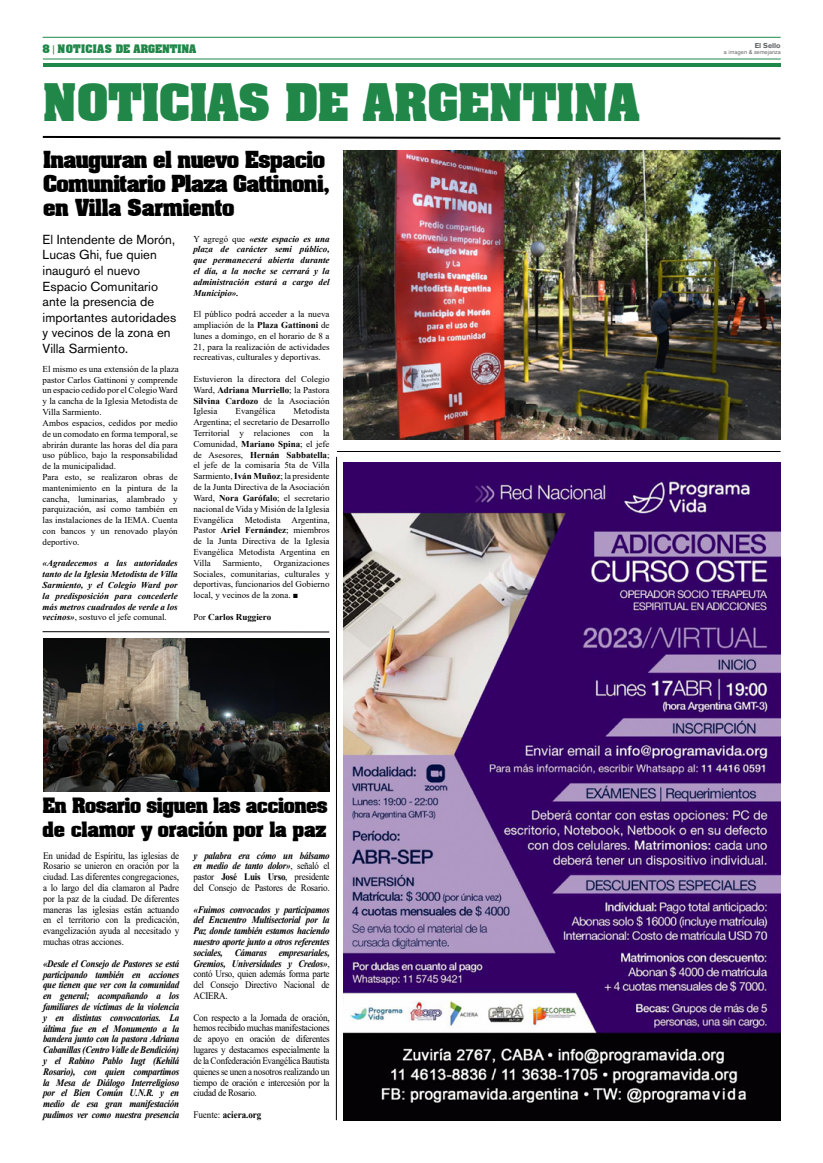
<style>
.page{position:relative;width:823px;height:1163px;background:#fff}
.page>*{position:absolute;margin:0;border:0;box-sizing:border-box;transform-origin:0 0}
.t1{font:700 44px "Aaron";color:#208749}
.t2{font:700 20px/24px "Aaron";letter-spacing:-.025em;color:#000}
.t3{font:700 18px/24px "Aaron";letter-spacing:-.025em;color:#000}
.t4{font:13px/15.6px "Akzidenz Grotesk BQ Reg OK";color:#000}
.t5{font:700 10px "Aaron";color:#208749}
.t6{font:italic 700 9.9px/10.8px "Times New Roman";letter-spacing:-.025em;color:#000;text-align:justify;scale:.91 1}
.t7{font:9.9px/10.8px "Times New Roman";letter-spacing:-.025em;color:#000;text-align:justify;scale:.91 1}
.t8{font:700 9.9px "Times New Roman";color:#000;scale:.91 1}
.t9{font:9px/10.8px "Times New Roman";color:#000;text-align:justify}
.t10{font:italic 700 9px/10.8px "Times New Roman";color:#000;text-align:justify}
.t11{font:700 9px "Times New Roman";color:#000}
.t12{font:700 7px "Akzidenz Grotesk BQ";color:#636466}
.t13{font:6px "Akzidenz Grotesk BQ Reg OK";color:#636466}
.s1{font-family:"Akzidenz Grotesk BQ Reg OK";font-weight:400}
.s2{font-weight:400;font-style:normal}
.s3{font-weight:700}
.s4{font-weight:700;font-style:italic}
.s5{font-weight:400}
</style>
<div class="page">
<hr style="left:43px;top:59px;width:737px;height:1px;background:#208749">
<hr style="left:43px;top:63px;width:737px;height:4px;background:#208749">
<hr style="left:43px;top:37px;width:737px;height:1px;background:#208749">
<svg style="left:42px;top:135px;width:739px;height:5px"></svg>
<hr style="left:43px;top:631px;width:286px;height:1px;background:#000">
<img style="left:343px;top:462px;width:437px;height:658px">
<hr style="left:337px;top:451px;width:443px;height:1px;background:#000">
<hr style="left:336px;top:457px;width:1px;height:662px;background:#000">
<img style="left:343px;top:150px;width:437px;height:289px">
<img style="left:43px;top:638px;width:286px;height:153px">
<p class="t5" style="left:43px;top:40px;width:155px">8 <span class="s1">|</span> NOTICIAS DE ARGENTINA</p>
<p class="t12" style="left:754px;top:41px;width:27px">El Sello</p>
<p class="t13" style="left:723px;top:48px;width:58px">a imagen &amp; semejanza</p>
<h1 class="t1" style="left:43px;top:64px;width:598px">NOTICIAS DE ARGENTINA</h1>
<h2 class="t2" style="left:43px;top:147px;width:288px">Inauguran el nuevo Espacio<br>Comunitario Plaza Gattinoni, en Villa Sarmiento</h2>
<h3 class="t4" style="left:43px;top:231px;width:135px">El Intendente de Morón,<br>Lucas Ghi, fue quien inauguró el nuevo<br>Espacio Comunitario ante la presencia de importantes autoridades y vecinos de la zona en<br>Villa Sarmiento.</h3>
<p class="t9" style="left:43px;top:363px;width:138px;text-align:left">El mismo es una extensión de la plaza pastor Carlos Gattinoni y comprende un espacio cedido por el Colegio Ward y la cancha de la Iglesia Metodista de<br>Villa Sarmiento.<br>Ambos espacios, cedidos por medio de un comodato en forma temporal, se abrirán durante las horas del día para uso público, bajo la responsabilidad de la municipalidad.<br>Para esto, se realizaron obras de mantenimiento en la pintura de la cancha, luminarias, alambrado y parquización, así como también en las instalaciones de la IEMA. Cuenta con bancos y un renovado playón deportivo.</p>
<p class="t10" style="left:43px;top:557px;width:137px">«Agradecemos a las autoridades tanto de la Iglesia Metodista de Villa Sarmiento, y el Colegio Ward por la predisposición para concederle más metros cuadrados de verde a los vecinos»<span class="s2">, sostuvo el jefe comunal.</span></p>
<p class="t10" style="left:193px;top:233px;width:138px"><span class="s2">Y agregó que</span> «este espacio es una plaza de carácter semi público, que permanecerá abierta durante el día, a la noche se cerrará y la administración estará a cargo del Municipio».</p>
<p class="t9" style="left:193px;top:308px;width:138px">El público podrá acceder a la nueva ampliación de la <span class="s3">Plaza Gattinoni</span> de lunes a domingo, en el horario de 8 a 21, para la realización de actividades recreativas, culturales y deportivas.</p>
<p class="t9" style="left:193px;top:373px;width:138px">Estuvieron la directora del Colegio Ward, <span class="s3">Adriana Murriello</span>; la Pastora <span class="s3">Silvina Cardozo</span> de la Asociación Iglesia</p>
<p class="t9" style="left:193px;top:405px;width:138px;text-indent:100px">Metodista Argentina; el secretario de Desarrollo Territorial y relaciones con la Comunidad, <span class="s3">Mariano Spina</span>; el jefe de Asesores, <span class="s3">Hernán Sabbatella</span>; el jefe de la comisaría 5ta de Villa Sarmiento, <span class="s3">Iván Muñoz</span>; la presidente de la Junta Directiva de la Asociación Ward, <span class="s3">Nora Garófalo</span>; el secretario nacional de Vida y Misión de la Iglesia Evangélica Metodista Argentina, Pastor <span class="s3">Ariel Fernández</span>; miembros de la Junta Directiva de la Iglesia Evangélica Metodista Argentina en Villa</p>
<p class="t9" style="left:235px;top:405px;width:41px">Evangélica</p>
<p class="t9" style="left:193px;top:557px;width:138px;text-indent:80px">Organizaciones Sociales, comunitarias, culturales y deportivas, funcionarios del Gobierno local, y vecinos de la zona. <span class="s4">■</span></p>
<p class="t11" style="left:193px;top:610px;width:79px"><span class="s5">Por</span> Carlos Ruggiero</p>
<p class="t9" style="left:222px;top:557px;width:41px">Sarmiento,</p>
<h3 class="t3" style="left:43px;top:792px;width:286px">En Rosario siguen las acciones de clamor y oración por la paz</h3>
<p class="t7" style="left:43px;top:849px;width:151px">En unidad de Espíritu, las iglesias de Rosario se unieron en oración por la ciudad. Las diferentes congregaciones, a lo largo del día clamaron al Padre por la paz de la ciudad. De diferentes maneras las iglesias están actuando en el territorio con la predicación, evangelización ayuda al necesitado y muchas otras acciones.</p>
<p class="t6" style="left:43px;top:957px;width:151px">«Desde el Consejo de Pastores se está participando también en acciones que tienen que ver con la comunidad en general; acompañando a los familiares de víctimas de la violencia y en distintas convocatorias. La última fue en el Monumento a la bandera junto con la pastora Adriana Cabanillas (Centro Valle de Bendición) y el Rabino Pablo Iugt (Kehilá Rosario), con quien compartimos la Mesa de Diálogo Interreligioso por el Bien Común U.N.R. y en medio de esa gran manifestación pudimos ver como nuestra presencia</p>
<p class="t7" style="left:193px;top:849px;width:151px"><span class="s4">y palabra era cómo un bálsamo en medio de tanto dolor»</span>, señaló el pastor <span class="s3">José Luis Urso</span>, presidente del Consejo de Pastores de Rosario.</p>
<p class="t6" style="left:193px;top:903px;width:151px">«Fuimos convocados y participamos del Encuentro Multisectorial por la Paz donde también estamos haciendo nuestro aporte junto a otros referentes sociales, Cámaras empresariales, Gremios, Universidades y Credos»<span class="s2">, contó Urso, quien además forma parte del Consejo Directivo Nacional de ACIERA.</span></p>
<p class="t7" style="left:193px;top:1011px;width:151px">Con respecto a la Jornada de oración, hemos recibido muchas manifestaciones de apoyo en oración de diferentes lugares y destacamos especialmente la de la Confederación Evangélica Bautista quienes se unen a nosotros realizando un tiempo de oración e intercesión por la ciudad de Rosario.</p>
<p class="t8" style="left:193px;top:1107px;width:76px"><span class="s5">Fuente:</span> aciera.org</p>
</div>
